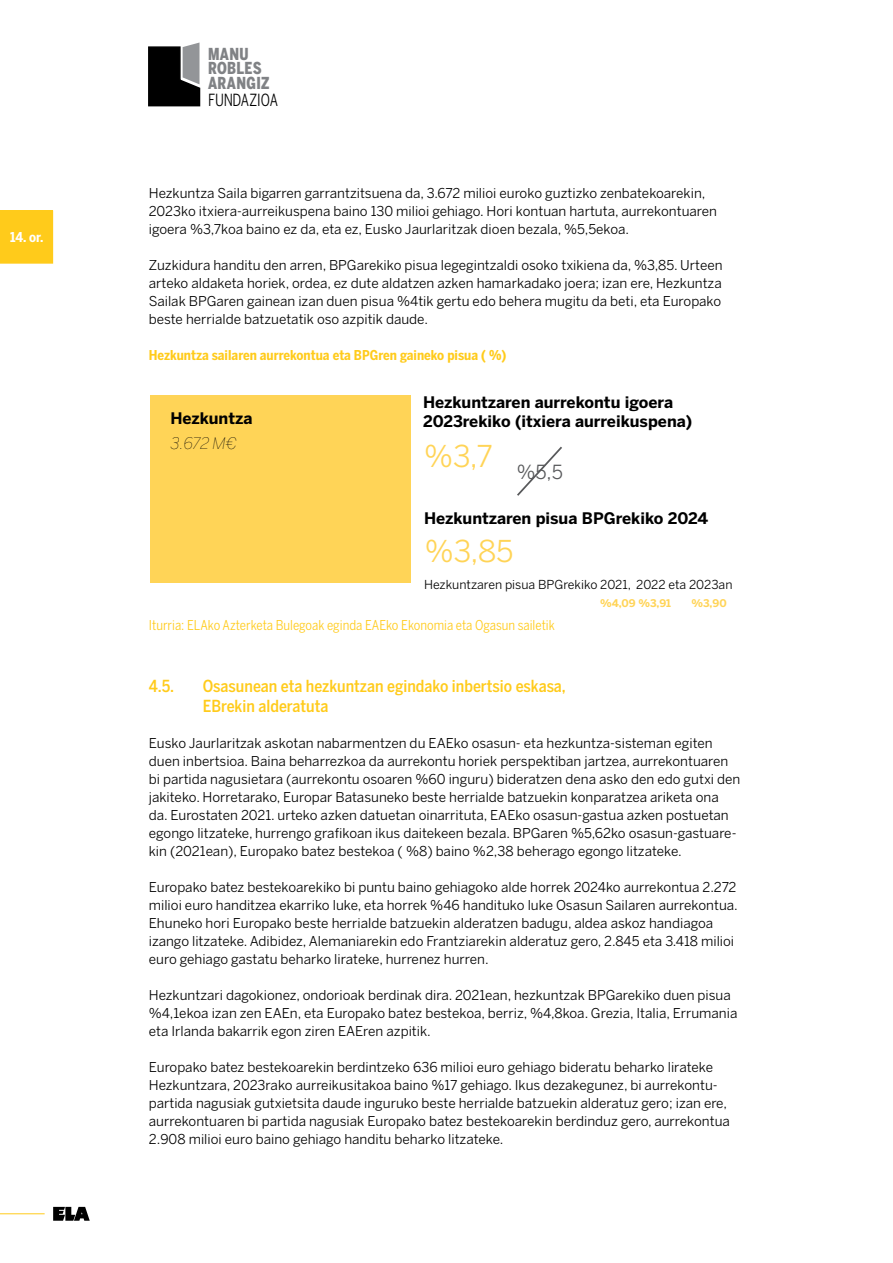
<style>
.page{position:relative;width:893px;height:1263px;background:#fff}
.page>*{position:absolute;margin:0;border:0;box-sizing:border-box;transform-origin:0 0}
.t1{font:29.85px "Benton Sans";color:#ffd457}
.t2{font:19.35px "Benton Sans";color:#58595b}
.t3{font:16.65px "Benton Sans Cond";letter-spacing:-.015em;color:#000;scale:.9 1}
.t4{font:500 16.5px/19.8px "Benton Sans Cond";color:#ffcb1b}
.t5{font:900 16.35px/14.9px "Benton Sans Cond";letter-spacing:.02em;color:#808285;scale:.9 1}
.t6{font:700 15.75px/18.9px "Benton Sans";color:#000}
.t7{font:italic 100 15.75px "Benton Sans";color:#000}
.t8{font:13.5px/18px "Benton Sans";color:#000}
.t9{font:13.5px "Benton Sans Cond";color:#ffcb1b}
.t10{font:700 13.5px "Benton Sans Cond";color:#ffcb1b}
.t11{font:700 13.5px "Benton Sans Cond";color:#fff}
.t12{font:12.3px "Benton Sans";color:#000}
.t13{font:700 10.5px "Benton Sans";color:#ffd457}
</style>
<div class="page">
<div style="left:0;top:210px;width:53px;height:53px;background:#ffcb1b"></div>
<svg style="left:148px;top:43px;width:53px;height:64px;background:#373738"></svg>
<hr style="left:0;top:1213px;width:45px;height:1px;background:#ffcb1b">
<svg style="left:53px;top:1207px;width:37px;height:14px"></svg>
<div style="left:150px;top:395px;width:261px;height:188px;background:#ffd457"></div>
<svg style="left:517px;top:446px;width:45px;height:50px"></svg>
<p class="t11" style="left:10px;top:230px;width:35px">14. or.</p>
<p class="t5" style="left:208px;top:46px;width:70px">MANU<br>ROBLES<br>ARANGIZ</p>
<p class="t3" style="left:208px;top:90px;width:79px">FUNDAZIOA</p>
<p class="t8" style="left:149px;top:184px;width:570px">Hezkuntza Saila bigarren garrantzitsuena da, 3.672 milioi euroko guztizko zenbatekoarekin,<br>2023ko itxiera-aurreikuspena baino 130 milioi gehiago. Hori kontuan hartuta, aurrekontuaren igoera %3,7koa baino ez da, eta ez, Eusko Jaurlaritzak dioen bezala, %5,5ekoa.</p>
<p class="t8" style="left:149px;top:256px;width:575px;text-align:justify">Zuzkidura handitu den arren, BPGarekiko pisua legegintzaldi osoko txikiena da, %3,85. Urteen arteko aldaketa horiek, ordea, ez dute aldatzen azken hamarkadako joera; izan ere, Hezkuntza Sailak BPGaren gainean izan duen pisua %4tik gertu edo behera mugitu da beti, eta Europako beste herrialde batzuetatik oso azpitik daude.</p>
<p class="t10" style="left:149px;top:347px;width:359px">Hezkuntza sailaren aurrekontua eta BPGren gaineko pisua ( %)</p>
<p class="t6" style="left:170px;top:409px;width:84px">Hezkuntza</p>
<p class="t7" style="left:171px;top:434px;width:68px">3.672 M€</p>
<p class="t6" style="left:423px;top:393px;width:271px">Hezkuntzaren aurrekontu igoera<br>2023rekiko (itxiera aurreikuspena)</p>
<h1 class="t1" style="left:424px;top:438px;width:70px">%3,7</h1>
<h2 class="t2" style="left:517px;top:460px;width:48px">%5,5</h2>
<p class="t6" style="left:424px;top:509px;width:286px">Hezkuntzaren pisua BPGrekiko 2024</p>
<h1 class="t1" style="left:425px;top:534px;width:90px">%3,85</h1>
<p class="t12" style="left:424px;top:577px;width:310px">Hezkuntzaren pisua BPGrekiko 2021, 2022 eta 2023an</p>
<p class="t13" style="left:600px;top:596px;width:72px">%4,09 %3,91</p>
<p class="t13" style="left:692px;top:596px;width:37px">%3,90</p>
<p class="t9" style="left:149px;top:617px;width:408px">Iturria: ELAko Azterketa Bulegoak eginda EAEko Ekonomia eta Ogasun sailetik</p>
<p class="t4" style="left:149px;top:676px;width:27px">4.5.</p>
<p class="t4" style="left:203px;top:676px;width:365px">Osasunean eta hezkuntzan egindako inbertsio eskasa,<br>EBrekin alderatuta</p>
<p class="t8" style="left:149px;top:734px;width:593px">Eusko Jaurlaritzak askotan nabarmentzen du EAEko osasun- eta hezkuntza-sisteman egiten duen inbertsioa. Baina beharrezkoa da aurrekontu horiek perspektiban jartzea, aurrekontuaren bi partida nagusietara (aurrekontu osoaren %60 inguru) bideratzen dena asko den edo gutxi den jakiteko. Horretarako, Europar Batasuneko beste herrialde batzuekin konparatzea ariketa ona da. Eurostaten 2021. urteko azken datuetan oinarrituta, EAEko osasun-gastua azken postuetan egongo litzateke, hurrengo grafikoan ikus daitekeen bezala. BPGaren %5,62ko osasun-gastuare&shy;kin (2021ean), Europako batez bestekoa ( %8) baino %2,38 beherago egongo litzateke.</p>
<p class="t8" style="left:149px;top:878px;width:591px">Europako batez bestekoarekiko bi puntu baino gehiagoko alde horrek 2024ko aurrekontua 2.272 milioi euro handitzea ekarriko luke, eta horrek %46 handituko luke Osasun Sailaren aurrekontua.<br>Ehuneko hori Europako beste herrialde batzuekin alderatzen badugu, aldea askoz handiagoa izango litzateke. Adibidez, Alemaniarekin edo Frantziarekin alderatuz gero, 2.845 eta 3.418 milioi euro gehiago gastatu beharko lirateke, hurrenez hurren.</p>
<p class="t8" style="left:149px;top:986px;width:590px">Hezkuntzari dagokionez, ondorioak berdinak dira. 2021ean, hezkuntzak BPGarekiko duen pisua %4,1ekoa izan zen EAEn, eta Europako batez bestekoa, berriz, %4,8koa. Grezia, Italia, Errumania eta Irlanda bakarrik egon ziren EAEren azpitik.</p>
<p class="t8" style="left:149px;top:1058px;width:583px">Europako batez bestekoarekin berdintzeko 636 milioi euro gehiago bideratu beharko lirateke Hezkuntzara, 2023rako aurreikusitakoa baino %17 gehiago. Ikus dezakegunez, bi aurrekontu&shy;partida nagusiak gutxietsita daude inguruko beste herrialde batzuekin alderatuz gero; izan ere, aurrekontuaren bi partida nagusiak Europako batez bestekoarekin berdinduz gero, aurrekontua 2.908 milioi euro baino gehiago handitu beharko litzateke.</p>
</div>
